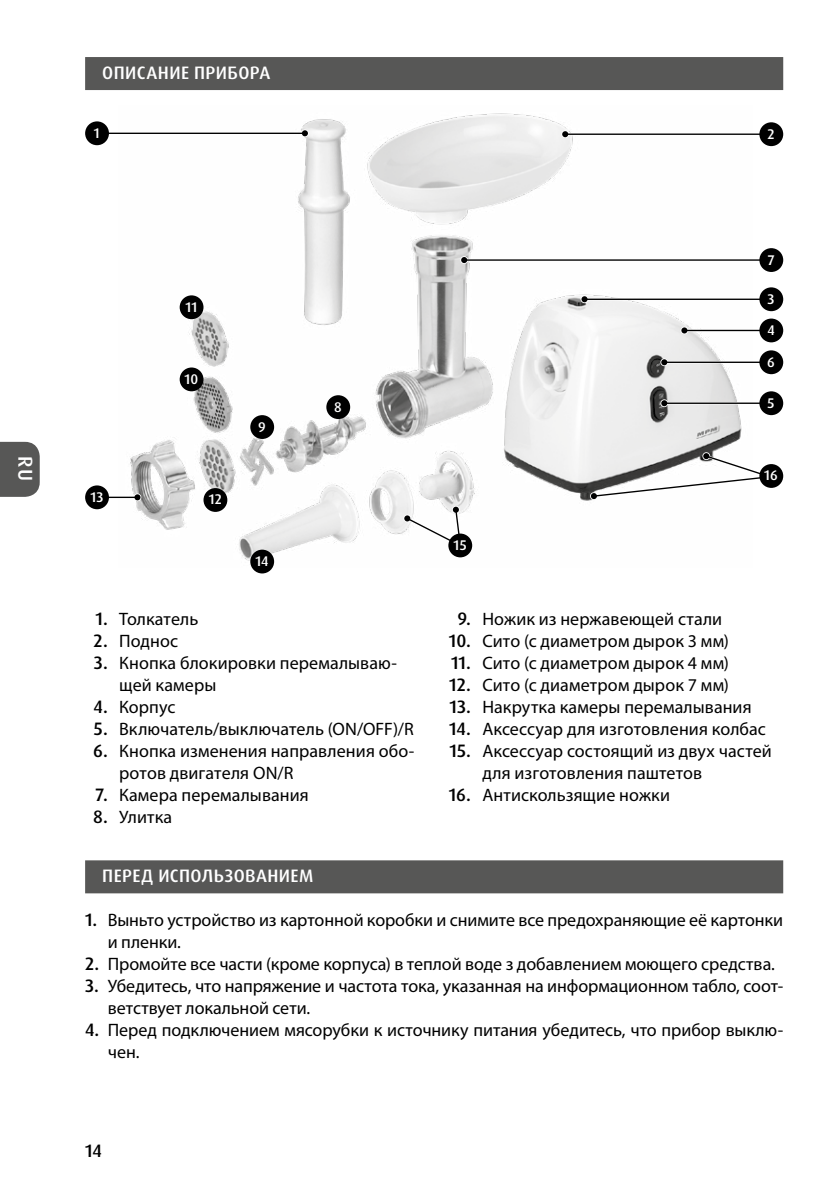
<style>
.page{position:relative;width:840px;height:1191px;background:#fff}
.page>*{position:absolute;margin:0;border:0;box-sizing:border-box;transform-origin:0 0}
.t1{font:500 20px "Dax Pro";color:#fff}
.t2{font:18px/22px "Myriad Pro";color:#000}
.t3{font:500 18px "Dax Pro";letter-spacing:.02em;color:#fff}
.t4{font:500 18px "Dax Pro";color:#000}
.t5{font:500 14px "Dax Pro";letter-spacing:.015em;color:#fff}
.s1{font-family:"Dax Pro";font-weight:500}
</style>
<div class="page">
<svg style="left:0;top:442px;width:40px;height:55px;background:#5f5f5e"></svg>
<div style="left:85px;top:57px;width:697px;height:33px;background:#575756"></div>
<img style="left:130px;top:113px;width:622px;height:454px">
<hr style="left:98px;top:132px;width:207px;height:2px;background:#fff">
<hr style="left:98px;top:133px;width:207px;height:1px;background:#000">
<svg style="left:302px;top:130px;width:6px;height:6px"></svg>
<svg style="left:133px;top:493px;width:8px;height:8px"></svg>
<hr style="left:98px;top:496px;width:39px;height:2px;background:#000">
<svg style="left:134px;top:494px;width:6px;height:6px"></svg>
<div style="left:85px;top:121px;width:24px;height:24px;background:#000;border-radius:50%"></div>
<div style="left:85px;top:485px;width:24px;height:24px;background:#000;border-radius:50%"></div>
<hr style="left:565px;top:133px;width:202px;height:2px;background:#000">
<svg style="left:562px;top:131px;width:6px;height:6px"></svg>
<svg style="left:580px;top:295px;width:8px;height:8px"></svg>
<hr style="left:584px;top:298px;width:183px;height:2px;background:#000">
<svg style="left:581px;top:296px;width:6px;height:6px"></svg>
<div style="left:460px;top:256px;width:8px;height:8px;background:#ececec;border-radius:50%"></div>
<hr style="left:464px;top:259px;width:303px;height:2px;background:#000">
<svg style="left:461px;top:257px;width:6px;height:6px"></svg>
<hr style="left:684px;top:329px;width:83px;height:2px;background:#fff">
<svg style="left:680px;top:326px;width:8px;height:8px"></svg>
<hr style="left:684px;top:330px;width:83px;height:1px;background:#000">
<svg style="left:681px;top:327px;width:6px;height:6px"></svg>
<div style="left:403px;top:514px;width:8px;height:8px;background:#f5f5f5;border-radius:50%"></div>
<svg style="left:404px;top:507px;width:59px;height:41px"></svg>
<hr style="left:664px;top:361px;width:103px;height:2px;background:#000">
<svg style="left:661px;top:359px;width:6px;height:6px"></svg>
<hr style="left:664px;top:402px;width:103px;height:2px;background:#000">
<svg style="left:661px;top:400px;width:6px;height:6px"></svg>
<svg style="left:590px;top:453px;width:172px;height:46px"></svg>
<div style="left:759px;top:122px;width:23px;height:24px;background:#000;border-radius:50%"></div>
<div style="left:759px;top:287px;width:23px;height:24px;background:#000;border-radius:50%"></div>
<div style="left:759px;top:248px;width:23px;height:24px;background:#000;border-radius:50%"></div>
<div style="left:326px;top:395px;width:24px;height:24px;background:#000;border-radius:50%"></div>
<div style="left:250px;top:415px;width:24px;height:24px;background:#000;border-radius:50%"></div>
<div style="left:179px;top:295px;width:24px;height:24px;background:#000;border-radius:50%"></div>
<div style="left:179px;top:367px;width:24px;height:24px;background:#000;border-radius:50%"></div>
<div style="left:203px;top:488px;width:24px;height:24px;background:#000;border-radius:50%"></div>
<div style="left:250px;top:549px;width:24px;height:24px;background:#000;border-radius:50%"></div>
<div style="left:448px;top:533px;width:24px;height:24px;background:#000;border-radius:50%"></div>
<div style="left:759px;top:318px;width:23px;height:24px;background:#000;border-radius:50%"></div>
<div style="left:759px;top:350px;width:23px;height:24px;background:#000;border-radius:50%"></div>
<div style="left:759px;top:391px;width:23px;height:24px;background:#000;border-radius:50%"></div>
<div style="left:759px;top:464px;width:23px;height:24px;background:#000;border-radius:50%"></div>
<div style="left:85px;top:860px;width:697px;height:33px;background:#575756"></div>
<p class="t1" style="left:38px;top:456px;width:27px;rotate:90deg">RU</p>
<p class="t3" style="left:102px;top:61px;width:169px">ОПИСАНИЕ ПРИБОРА</p>
<p class="t5" style="left:94px;top:124px;width:7px">1</p>
<p class="t5" style="left:767px;top:125px;width:9px">2</p>
<p class="t5" style="left:185px;top:298px;width:13px">11</p>
<p class="t5" style="left:90px;top:488px;width:15px">13</p>
<p class="t5" style="left:184px;top:370px;width:15px">10</p>
<p class="t5" style="left:208px;top:490px;width:15px">12</p>
<p class="t5" style="left:258px;top:418px;width:9px">9</p>
<p class="t5" style="left:255px;top:552px;width:15px">14</p>
<p class="t5" style="left:334px;top:398px;width:9px">8</p>
<p class="t2" style="left:95px;top:608px;width:104px"><span class="s1">1.</span> Толкатель</p>
<p class="t2" style="left:93px;top:630px;width:86px"><span class="s1">2.</span> Поднос</p>
<p class="t2" style="left:119px;top:652px;width:279px;text-indent:-25px"><span class="s1">3.</span> Кнопка блокировки перемалываю&shy;щей камеры</p>
<p class="t2" style="left:93px;top:696px;width:84px"><span class="s1">4.</span> Корпус</p>
<p class="t2" style="left:94px;top:718px;width:321px"><span class="s1">5.</span> Включатель/выключатель (ON/OFF)/R</p>
<p class="t2" style="left:119px;top:740px;width:296px;text-indent:-26px"><span class="s1">6.</span> Кнопка изменения направления обо&shy;ротов двигателя ON/R</p>
<p class="t2" style="left:95px;top:784px;width:215px"><span class="s1">7.</span> Камера перемалывания</p>
<p class="t2" style="left:93px;top:806px;width:81px"><span class="s1">8.</span> Улитка</p>
<p class="t5" style="left:767px;top:251px;width:8px">7</p>
<p class="t5" style="left:767px;top:290px;width:8px">3</p>
<p class="t5" style="left:767px;top:321px;width:9px">4</p>
<p class="t5" style="left:766px;top:353px;width:9px">6</p>
<p class="t5" style="left:767px;top:394px;width:8px">5</p>
<p class="t5" style="left:453px;top:536px;width:15px">15</p>
<p class="t5" style="left:763px;top:466px;width:15px">16</p>
<p class="t2" style="left:457px;top:608px;width:266px"><span class="s1">9.</span> Ножик из нержавеющей стали</p>
<p class="t2" style="left:448px;top:630px;width:282px"><span class="s1">10.</span> Сито (с диаметром дырок 3 мм)</p>
<p class="t2" style="left:450px;top:652px;width:279px"><span class="s1">11.</span> Сито (с диаметром дырок 4 мм)</p>
<p class="t2" style="left:449px;top:674px;width:281px"><span class="s1">12.</span> Сито (с диаметром дырок 7 мм)</p>
<p class="t2" style="left:449px;top:696px;width:303px"><span class="s1">13.</span> Накрутка камеры перемалывания</p>
<p class="t2" style="left:449px;top:718px;width:318px"><span class="s1">14.</span> Аксессуар для изготовления колбас</p>
<p class="t2" style="left:482px;top:740px;width:291px;text-indent:-33px"><span class="s1">15.</span> Аксессуар состоящий из двух частей для изготовления паштетов</p>
<p class="t2" style="left:448px;top:784px;width:222px"><span class="s1">16.</span> Антискользящие ножки</p>
<p class="t3" style="left:102px;top:864px;width:212px">ПЕРЕД ИСПОЛЬЗОВАНИЕМ</p>
<p class="t2" style="left:108px;top:909px;width:676px;text-indent:-23px"><span class="s1">1.</span> Выньто устройство из картонной коробки и снимите все предохраняющие её картонки и пленки.</p>
<p class="t2" style="left:85px;top:953px;width:691px"><span class="s1">2.</span> Промойте все части (кроме корпуса) в теплой воде з добавлением моющего средства.</p>
<p class="t2" style="left:108px;top:975px;width:675px;text-indent:-23px"><span class="s1">3.</span> Убедитесь, что напряжение и частота тока, указанная на информационном табло, соот&shy;ветствует локальной сети.</p>
<p class="t2" style="left:108px;top:1019px;width:675px;text-indent:-23px"><span class="s1">4.</span> Перед подключением мясорубки к источнику питания убедитесь, что прибор выклю&shy;чен.</p>
<p class="t4" style="left:85px;top:1139px;width:18px">14</p>
</div>
